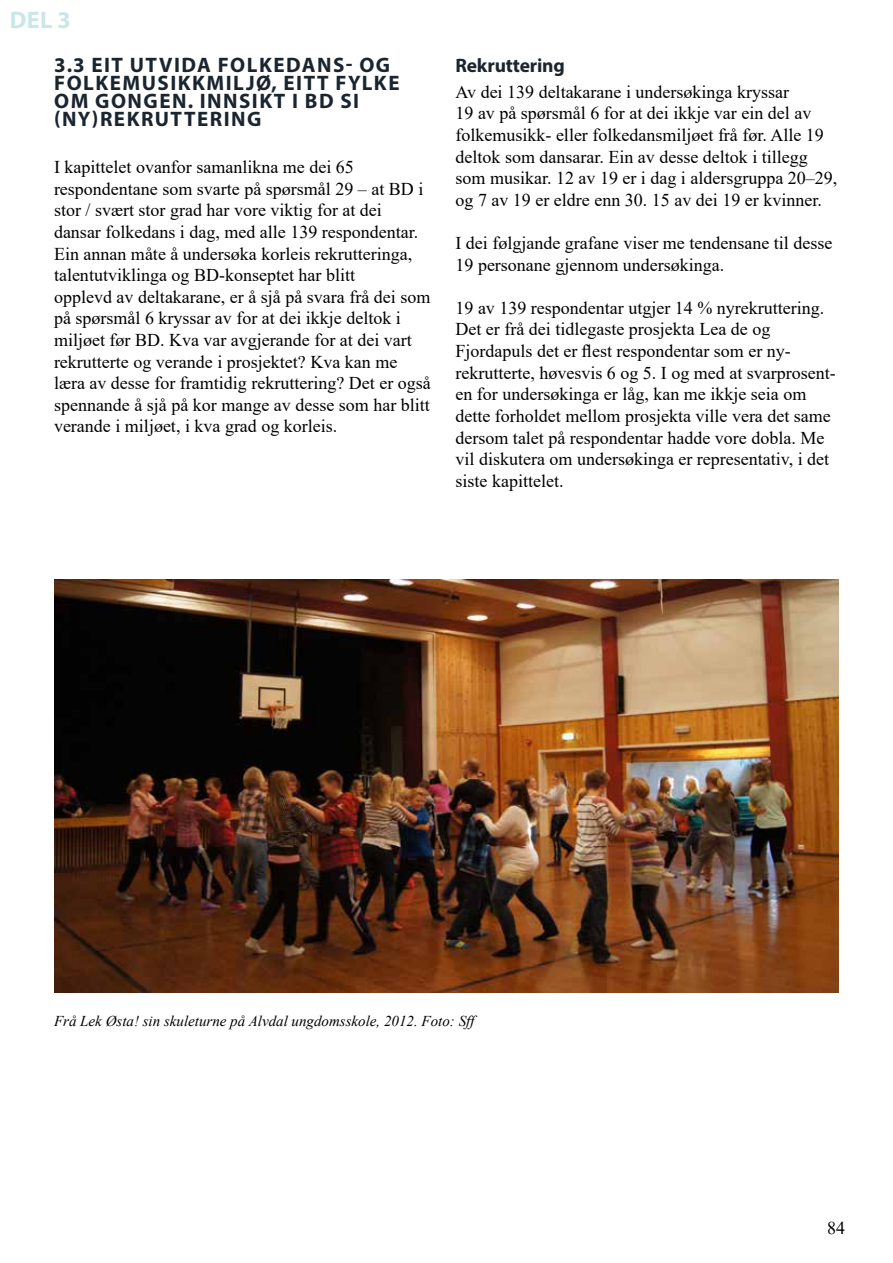
<style>
.page{position:relative;width:893px;height:1263px;background:#fff}
.page>*{position:absolute;margin:0;border:0;box-sizing:border-box;transform-origin:0 0}
.t1{font:700 24px "Myriad Pro";color:#c9e6e8}
.t2{font:700 21px/18px "Myriad Pro";letter-spacing:.07em;color:#1b2530}
.t3{font:700 19.5px "Myriad Pro";letter-spacing:-.01em;color:#1b2530}
.t4{font:18px/21.6px "Times New Roman";color:#000}
.t5{font:italic 15px "Times New Roman";color:#000}
</style>
<div class="page">
<img style="left:54px;top:579px;width:785px;height:414px">
<h1 class="t1" style="left:10px;top:4px;width:63px">DEL 3</h1>
<p class="t2" style="left:54px;top:55px;width:347px">3.3 EIT UTVIDA FOLKEDANS- OG<br>FOLKEMUSIKKMILJØ, EITT FYLKE<br>OM GONGEN. INNSIKT I BD SI (NY)REKRUTTERING</p>
<p class="t4" style="left:54px;top:156px;width:378px">I kapittelet ovanfor samanlikna me dei 65 respondentane som svarte på spørsmål 29 – at BD i stor / svært stor grad har vore viktig for at dei dansar folkedans i dag, med alle 139 respondentar.<br>Ein annan måte å undersøka korleis rekrutteringa, talentutviklinga og BD-konseptet har blitt<br>opplevd av deltakarane, er å sjå på svara frå dei som på spørsmål 6 kryssar av for at dei ikkje deltok i miljøet før BD. Kva var avgjerande for at dei vart rekrutterte og verande i prosjektet? Kva kan me læra av desse for framtidig rekruttering? Det er også spennande å sjå på kor mange av desse som har blitt verande i miljøet, i kva grad og korleis.</p>
<p class="t3" style="left:455px;top:53px;width:111px">Rekruttering</p>
<p class="t4" style="left:455px;top:80px;width:383px">Av dei 139 deltakarane i undersøkinga kryssar<br>19 av på spørsmål 6 for at dei ikkje var ein del av folkemusikk- eller folkedansmiljøet frå før. Alle 19 deltok som dansarar. Ein av desse deltok i tillegg som musikar. 12 av 19 er i dag i aldersgruppa 20–29, og 7 av 19 er eldre enn 30. 15 av dei 19 er kvinner.</p>
<p class="t4" style="left:455px;top:232px;width:378px">I dei følgjande grafane viser me tendensane til desse<br>19 personane gjennom undersøkinga.</p>
<p class="t4" style="left:455px;top:296px;width:382px">19 av 139 respondentar utgjer 14 % nyrekruttering.<br>Det er frå dei tidlegaste prosjekta Lea de og Fjordapuls det er flest respondentar som er ny&shy;rekrutterte, høvesvis 6 og 5. I og med at svarprosent&shy;en for undersøkinga er låg, kan me ikkje seia om dette forholdet mellom prosjekta ville vera det same dersom talet på respondentar hadde vore dobla. Me vil diskutera om undersøkinga er representativ, i det siste kapittelet.</p>
<p class="t5" style="left:54px;top:1010px;width:427px">Frå Lek Østa! sin skuleturne på Alvdal ungdomsskole, 2012. Foto: Sff</p>
<p class="t4" style="left:827px;top:1216px;width:19px">84</p>
</div>
